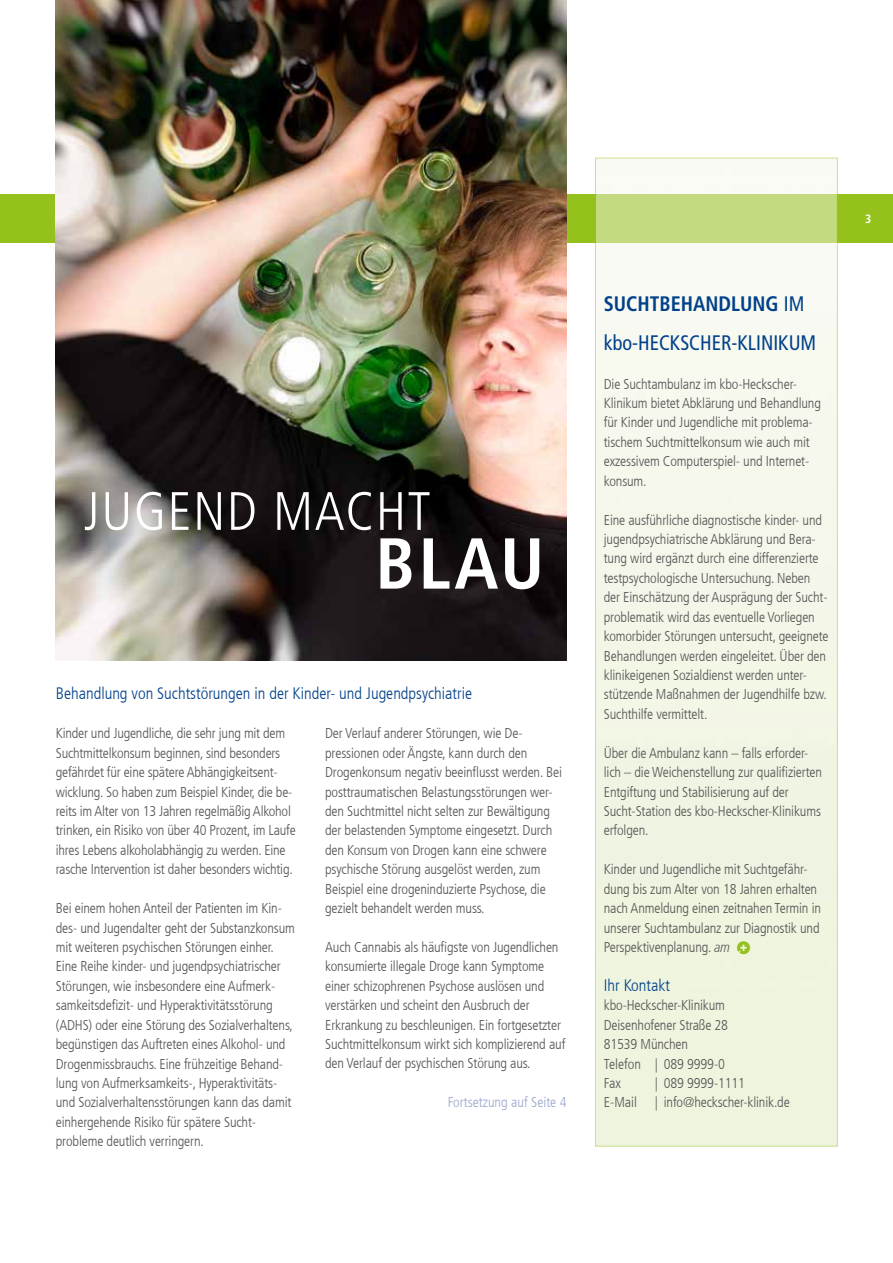
<style>
.page{position:relative;width:893px;height:1263px;background:#fff}
.page>*{position:absolute;margin:0;border:0;box-sizing:border-box;transform-origin:0 0}
.t1{font:700 condensed 72px "Frutiger LT Com";color:#fff}
.t2{font:300 condensed 54px "Frutiger LT Com";letter-spacing:.03em;color:#fff}
.t3{font:condensed 21px/38.8px "Frutiger LT Com";color:#004189;scale:.96 1}
.t4{font:300 condensed 16.5px "Frutiger LT Com";color:#004189}
.t5{font:300 condensed 14.25px/19.4px "Frutiger LT Com";letter-spacing:-.01em;color:#565656}
.t6{font:300 condensed 14.25px "Frutiger LT Com";color:#9da7ce}
.t7{font:700 condensed 12px "Frutiger LT Com";color:#fff}
.s1{font-weight:700}
.s2{font-style:italic}
.s3{font-family:"kboplus";font-weight:400;font-stretch:normal;font-size:15.6px;color:#94c11c}
</style>
<div class="page">
<div style="left:0;top:194px;width:893px;height:49px;background:#94c11c"></div>
<img style="left:56px;top:0;width:511px;height:661px">
<img style="left:597px;top:160px;width:238px;height:984px">
<h2 class="t2" style="left:84px;top:480px;width:113px">Jugend</h2>
<h2 class="t2" style="left:273px;top:480px;width:159px">macht</h2>
<h1 class="t1" style="left:375px;top:521px;width:170px">BLAU</h1>
<p class="t4" style="left:56px;top:684px;width:418px">Behandlung von Suchtstörungen in der Kinder- und Jugendpsychiatrie</p>
<p class="t5" style="left:56px;top:724px;width:242px">Kinder und Jugendliche, die sehr jung mit dem Suchtmittelkonsum beginnen, sind besonders gefährdet für eine spätere Abhängigkeitsent&shy;wicklung. So haben zum Beispiel Kinder, die be&shy;reits im Alter von 13 Jahren regelmäßig Alkohol trinken, ein Risiko von über 40 Prozent, im Laufe ihres Lebens alkoholabhängig zu werden. Eine rasche Intervention ist daher besonders wichtig.</p>
<p class="t5" style="left:56px;top:899px;width:241px">Bei einem hohen Anteil der Patienten im Kin&shy;des- und Jugendalter geht der Substanzkonsum mit weiteren psychischen Störungen einher.<br>Eine Reihe kinder- und jugendpsychiatrischer Störungen, wie insbesondere eine Aufmerk&shy;samkeitsdefizit- und Hyperaktivitätsstörung (ADH S) oder eine Störung des Sozialverhaltens, begünstigen das Auftreten eines Alkohol- und Drogenmissbrauchs. Eine frühzeitige Behand&shy;lung von Aufmerksamkeits-, Hyperaktivitäts&shy;und Sozialverhaltensstörungen kann das damit einhergehende Risiko für spätere Sucht&shy;probleme deutlich verringern.</p>
<p class="t5" style="left:325px;top:724px;width:238px">Der Verlauf anderer Störungen, wie De&shy;pressionen oder Ängste, kann durch den Drogenkonsum negativ beeinflusst werden. Bei posttraumatischen Belastungsstörungen wer&shy;den Suchtmittel nicht selten zur Bewältigung der belastenden Symptome eingesetzt. Durch den Konsum von Drogen kann eine schwere psychische Störung ausgelöst werden, zum Beispiel eine drogeninduzierte Psychose, die gezielt behandelt werden muss.</p>
<p class="t5" style="left:325px;top:937px;width:242px">Auch Cannabis als häufigste von Jugendlichen konsumierte illegale Droge kann Symptome einer schizophrenen Psychose auslösen und verstärken und scheint den Ausbruch der Erkrankung zu beschleunigen. Ein fortgesetzter Suchtmittelkonsum wirkt sich komplizierend auf den Verlauf der psychischen Störung aus.</p>
<p class="t6" style="left:448px;top:1094px;width:120px">Fortsetzung auf Seite 4</p>
<h3 class="t3" style="left:604px;top:284px;width:220px"><span class="s1">SUCHTBEHANDLUNG</span> IM<br>KBO-HECKSCHER-KLINIKUM</h3>
<p class="t5" style="left:604px;top:374px;width:219px">Die Suchtambulanz im kbo-Heckscher-Klinikum bietet Abklärung und Behandlung für Kinder und Jugendliche mit problema&shy;tischem Suchtmittelkonsum wie auch mit exzessivem Computerspiel- und Internet&shy;konsum.</p>
<p class="t5" style="left:604px;top:510px;width:226px">Eine ausführliche diagnostische kinder- und jugendpsychiatrische Abklärung und Bera&shy;tung wird ergänzt durch eine differenzierte testpsychologische Untersuchung. Neben der Einschätzung der Ausprägung der Sucht&shy;problematik wird das eventuelle Vorliegen komorbider Störungen untersucht, geeignete Behandlungen werden eingeleitet. Über den klinikeigenen Sozialdienst werden unter&shy;stützende Maßnahmen der Jugendhilfe bzw.<br>Suchthilfe vermittelt.</p>
<p class="t5" style="left:604px;top:743px;width:220px">Über die Ambulanz kann – falls erforder&shy;lich – die Weichenstellung zur qualifizierten Entgiftung und Stabilisierung auf der Sucht-Station des kbo-H eckscher-Klinikums erfolgen.</p>
<p class="t5" style="left:604px;top:860px;width:219px">Kinder und Jugendliche mit Suchtgefähr&shy;dung bis zum Alter von 18 Jahren erhalten nach Anmeldung einen zeitnahen Termin in unserer Suchtambulanz zur Diagnostik und Perspektivenplanung. <span class="s2">am</span> <span class="s3">B</span></p>
<p class="t4" style="left:604px;top:976px;width:68px">Ihr Kontakt</p>
<p class="t5" style="left:604px;top:996px;width:126px">kbo-H eckscher-Klinikum<br>Deisenhofener Straße 28<br>81539 M ünchen<br>Telefon | 089 9999-0<br>Fax</p>
<p class="t5" style="left:604px;top:1073px;width:187px;text-align:center">| 089 9999-1111<br>E-Mail | info@heckscher-klinik.de</p>
<p class="t7" style="left:865px;top:212px;width:8px">3</p>
</div>
